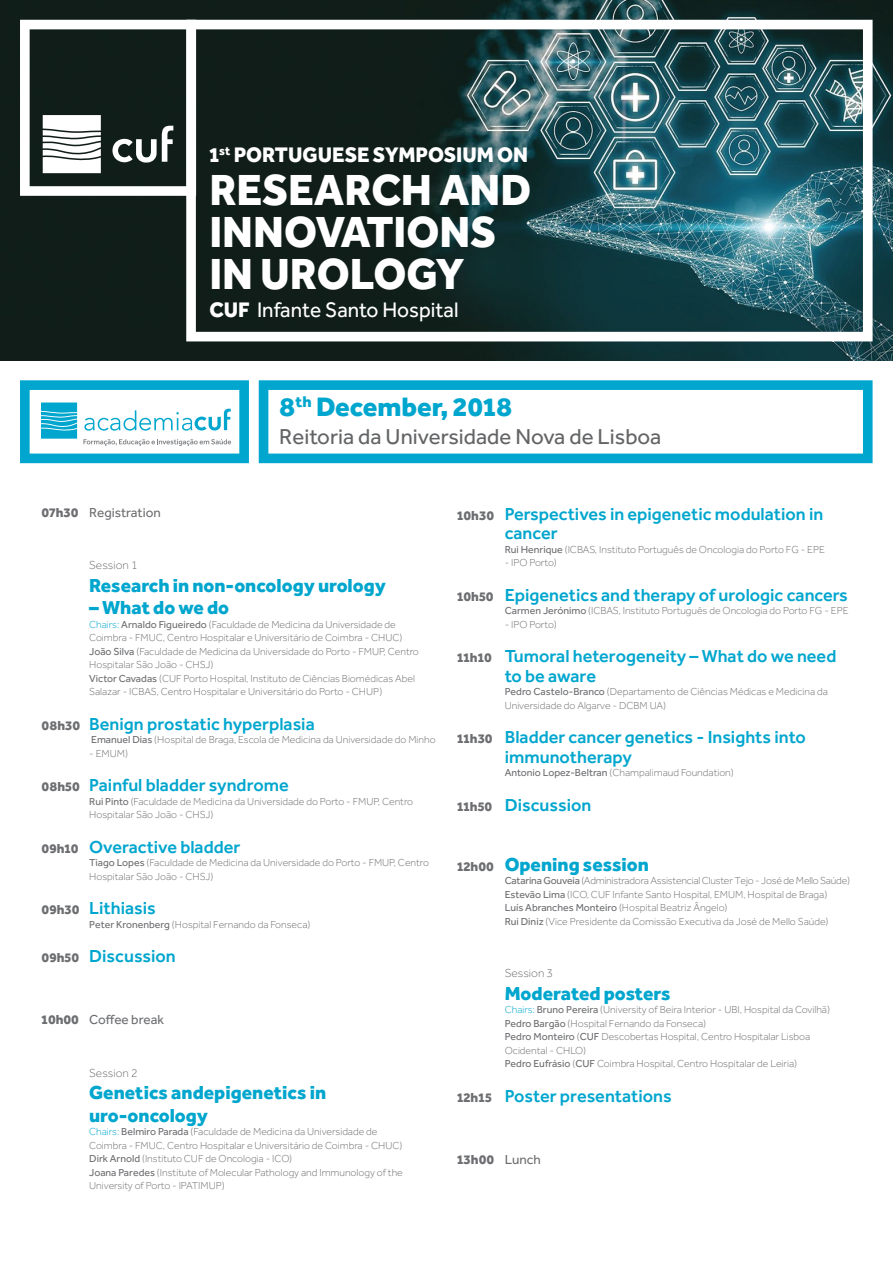
<style>
.page{position:relative;width:893px;height:1263px;background:#fff}
.page>*{position:absolute;margin:0;border:0;box-sizing:border-box;transform-origin:0 0}
.t1{font:800 45px/42.2px "Effra";color:#fff;scale:.96 1}
.t2{font:800 27.6px "Effra";color:#00a6ce}
.t3{font:22.35px "Effra";color:#636466}
.t4{font:800 21.75px "Effra";color:#fff;scale:.96 1}
.t5{font:21.75px "Effra";color:#fff;scale:.96 1}
.t6{font:800 19.5px/22.5px "Effra";color:#00a6ce}
.t7{font:500 18px/19.5px "Effra";color:#00a6ce}
.t8{font:13.5px "Effra";color:#6d6e71}
.t9{font:800 13.5px "Effra";color:#6d6e71}
.t10{font:300 12px "Effra";color:#6d6e71}
.t11{font:300 10.5px/13.5px "Effra";color:#6d6e71}
.s1{font-weight:800}
.s2{color:#00a6ce}
.s3{font-weight:400}
.s4{font-weight:800;font-size:13.5px;color:#6d6e71}
.s5{font-size:13.5px;color:#6d6e71}
</style>
<div class="page">
<img style="left:0;top:0;width:893px;height:360px">
<svg style="left:259px;top:380px;width:614px;height:83px"></svg>
<svg style="left:20px;top:20px;width:166px;height:176px"></svg>
<svg style="left:186px;top:20px;width:687px;height:321px;background:#355356"></svg>
<svg style="left:20px;top:380px;width:229px;height:83px"></svg>
<h3 class="t4" style="left:209px;top:142px;width:334px">1<sup>st</sup> PORTUGUESE SYMPOSIUM ON</h3>
<h1 class="t1" style="left:209px;top:167px;width:337px">RESEARCH AND<br>INNOVATIONS<br>IN UROLOGY</h1>
<h3 class="t5" style="left:209px;top:297px;width:261px"><span class="s1">CUF</span> Infante Santo Hospital</h3>
<h2 class="t2" style="left:279px;top:389px;width:235px">8<sup>th</sup> December, 2018</h2>
<h3 class="t3" style="left:279px;top:423px;width:384px">Reitoria da Universidade Nova de Lisboa</h3>
<p class="t8" style="left:42px;top:504px;width:121px"><span class="s1">07h30</span> Registration</p>
<p class="t10" style="left:89px;top:558px;width:50px">Session 1</p>
<h3 class="t6" style="left:89px;top:573px;width:298px">Research in non-oncology urology</h3>
<h3 class="t6" style="left:89px;top:596px;width:142px">– What do we do</h3>
<p class="t11" style="left:89px;top:617px;width:331px"><span class="s2">Chairs:</span> <span class="s3">Arnaldo Figueiredo</span> (Faculdade de Medicina da Universidade de Coimbra - FMUC, Centro Hospitalar e Universitário de Coimbra - CHUC)<br><span class="s3">João Silva</span> (Faculdade de Medicina da Universidade do Porto - FMUP, Centro Hospitalar São João - CHSJ)<br><span class="s3">Victor Cavadas</span> (CUF Porto Hospital, Instituto de Ciências Biomédicas Abel Salazar - ICBAS, Centro Hospitalar e Universitário do Porto - CHUP)</p>
<h3 class="t7" style="left:42px;top:713px;width:275px"><span class="s4">08h30</span> Benign prostatic hyperplasia</h3>
<p class="t11" style="left:91px;top:733px;width:346px"><span class="s3">Emanuel Dias</span> (Hospital de Braga, Escola de Medicina da Universidade do Minho</p>
<p class="t11" style="left:89px;top:746px;width:40px">- EMUM)</p>
<h3 class="t7" style="left:42px;top:775px;width:249px"><span class="s4">08h50</span> Painful bladder syndrome</h3>
<p class="t11" style="left:89px;top:794px;width:325px"><span class="s3">Rui Pinto</span> (Faculdade de Medicina da Universidade do Porto - FMUP, Centro<br>Hospitalar São João - CHSJ)</p>
<h3 class="t7" style="left:42px;top:836px;width:200px"><span class="s4">09h10</span> Overactive bladder</h3>
<p class="t11" style="left:89px;top:856px;width:341px"><span class="s3">Tiago Lopes</span> (Faculdade de Medicina da Universidade do Porto - FMUP, Centro<br>Hospitalar São João - CHSJ)</p>
<h3 class="t7" style="left:42px;top:898px;width:116px"><span class="s4">09h30</span> Lithiasis</h3>
<p class="t11" style="left:89px;top:917px;width:223px"><span class="s3">Peter Kronenberg</span> (Hospital Fernando da Fonseca)</p>
<h3 class="t7" style="left:42px;top:946px;width:136px"><span class="s4">09h50</span> Discussion</h3>
<p class="t8" style="left:42px;top:1012px;width:124px"><span class="s1">10h00</span> Coffee break</p>
<p class="t10" style="left:89px;top:1066px;width:50px">Session 2</p>
<h3 class="t6" style="left:89px;top:1081px;width:239px">Genetics andepigenetics in uro-oncology</h3>
<p class="t11" style="left:89px;top:1125px;width:315px"><span class="s2">Chairs:</span> <span class="s3">Belmiro Parada</span> (Faculdade de Medicina da Universidade de Coimbra - FMUC, Centro Hospitalar e Universitário de Coimbra - CHUC)<br><span class="s3">Dirk Arnold</span> (Instituto CUF de Oncologia - ICO)<br><span class="s3">Joana Paredes</span> (Institute of Molecular Pathology and Immunology of the University of Porto - IPATIMUP)</p>
<h3 class="t7" style="left:505px;top:503px;width:320px;text-indent:-48px"><span class="s4">10h30</span> Perspectives in epigenetic modulation in cancer</h3>
<p class="t11" style="left:505px;top:542px;width:322px"><span class="s3">Rui Henrique</span> (ICBAS, Instituto Português de Oncologia do Porto FG - EPE</p>
<p class="t11" style="left:505px;top:556px;width:54px">- IPO Porto)</p>
<h3 class="t7" style="left:457px;top:584px;width:392px"><span class="s4">10h50</span> Epigenetics and therapy of urologic cancers</h3>
<p class="t11" style="left:505px;top:604px;width:345px"><span class="s3">Carmen Jerónimo</span> (ICBAS, Instituto Português de Oncologia do Porto FG - EPE</p>
<p class="t11" style="left:505px;top:617px;width:54px">- IPO Porto)</p>
<h3 class="t7" style="left:505px;top:646px;width:333px;text-indent:-48px"><span class="s4">11h10</span> Tumoral heterogeneity – What do we need to be aware</h3>
<p class="t11" style="left:505px;top:685px;width:325px"><span class="s3">Pedro Castelo-Branco</span> (Departamento de Ciências Médicas e Medicina da<br>Universidade do Algarve - DCBM UA)</p>
<h3 class="t7" style="left:505px;top:727px;width:303px;text-indent:-48px"><span class="s4">11h30</span> Bladder cancer genetics - Insights into immunotherapy</h3>
<p class="t11" style="left:505px;top:766px;width:231px"><span class="s3">Antonio Lopez-Beltran</span> (Champalimaud Foundation)</p>
<h3 class="t7" style="left:457px;top:794px;width:136px"><span class="s4">11h50</span> Discussion</h3>
<h3 class="t6" style="left:457px;top:852px;width:193px"><span class="s5">12h00</span> Opening session</h3>
<p class="t11" style="left:505px;top:874px;width:347px"><span class="s3">Catarina Gouveia</span> (Administradora Assistencial Cluster Tejo - José de Mello Saúde)<br><span class="s3">Estevão Lima</span> (ICO, CUF Infante Santo Hospital, EMUM, Hospital de Braga)<br><span class="s3">Luís Abranches Monteiro</span> (Hospital Beatriz Ângelo)<br><span class="s3">Rui Diniz</span> (Vice Presidente da Comissão Executiva da José de Mello Saúde)</p>
<p class="t10" style="left:505px;top:966px;width:50px">Session 3</p>
<h3 class="t6" style="left:505px;top:981px;width:167px">Moderated posters</h3>
<p class="t11" style="left:505px;top:1003px;width:327px"><span class="s2">Chairs:</span> <span class="s3">Bruno Pereira</span> (University of Beira Interior - UBI, Hospital da Covilhã)<br><span class="s3">Pedro Bargão</span> (Hospital Fernando da Fonseca)<br><span class="s3">Pedro Monteiro</span> (<span class="s3">CUF</span> Descobertas Hospital, Centro Hospitalar Lisboa Ocidental - CHLO)<br><span class="s3">Pedro Eufrásio</span> (<span class="s3">CUF</span> Coimbra Hospital, Centro Hospitalar de Leiria)</p>
<h3 class="t7" style="left:457px;top:1085px;width:216px"><span class="s4">12h15</span> Poster presentations</h3>
<p class="t9" style="left:457px;top:1151px;width:85px">13h00 <span class="s3">Lunch</span></p>
</div>
